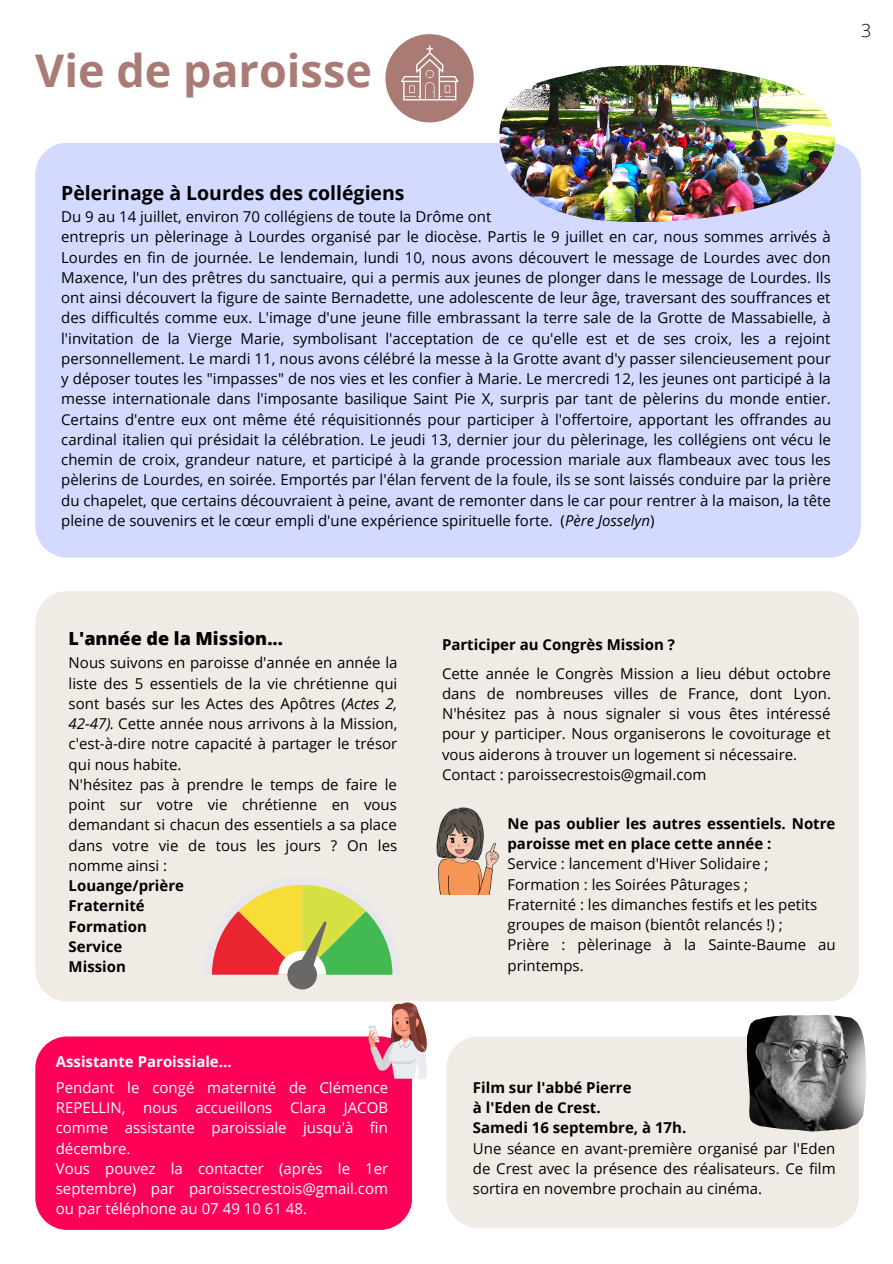
<style>
.page{position:relative;width:893px;height:1264px;background:#fff}
.page>*{position:absolute;margin:0;border:0;box-sizing:border-box;transform-origin:0 0}
.t1{font:700 45px "Open Sans";color:#aa7b74}
.t2{font:700 19.5px "Open Sans";color:#000}
.t3{font:800 18px "Open Sans";color:#000}
.t4{font:300 18px "Open Sans";color:#000}
.t5{font:15px/20.2px "Open Sans";color:#000;text-align:justify}
.t6{font:15px/20.2px "Open Sans";color:#fff;text-align:justify}
.t7{font:700 15px/20.2px "Open Sans";color:#000}
.t8{font:700 15px "Open Sans";color:#fff}
.s1{font-style:italic}
</style>
<div class="page">
<div style="left:385px;top:34px;width:88px;height:88px;background:#aa7b74;border-radius:50%"></div>
<div style="left:35px;top:143px;width:826px;height:414px;background:#d4daff;border-radius:32px"></div>
<svg style="left:401px;top:45px;width:57px;height:55px"></svg>
<div style="left:35px;top:591px;width:824px;height:410px;background:#f1ebe6;border-radius:32px"></div>
<div style="left:446px;top:1036px;width:413px;height:191px;background:#f1ebe6;border-radius:32px"></div>
<img style="left:746px;top:1014px;width:120px;height:117px">
<img style="left:499px;top:64px;width:337px;height:158px">
<img style="left:436px;top:807px;width:62px;height:87px">
<svg style="left:212px;top:884px;width:181px;height:106px"></svg>
<div style="left:35px;top:1036px;width:377px;height:193px;background:#ff0059;border-radius:32px"></div>
<svg style="left:368px;top:1002px;width:59px;height:76px"></svg>
<p class="t1" style="left:35px;top:39px;width:338px">Vie de paroisse</p>
<p class="t4" style="left:861px;top:18px;width:12px">3</p>
<p class="t2" style="left:61px;top:179px;width:345px">Pèlerinage à Lourdes des collégiens</p>
<p class="t5" style="left:61px;top:206px;width:431px">Du 9 au 14 juillet, environ 70 collégiens de toute la Drôme ont</p>
<p class="t5" style="left:61px;top:226px;width:771px">entrepris un pèlerinage à Lourdes organisé par le diocèse. Partis le 9 juillet en car, nous sommes arrivés à Lourdes en fin de journée. Le lendemain, lundi 10, nous avons découvert le message de Lourdes avec don Maxence, l'un des prêtres du sanctuaire, qui a permis aux jeunes de plonger dans le message de Lourdes. Ils ont ainsi découvert la figure de sainte Bernadette, une adolescente de leur âge, traversant des souffrances et des difficultés comme eux. L'image d'une jeune fille embrassant la terre sale de la Grotte de Massabielle, à l'invitation de la Vierge Marie, symbolisant l'acceptation de ce qu'elle est et de ses croix, les a rejoint personnellement. Le mardi 11, nous avons célébré la messe à la Grotte avant d'y passer silencieusement pour y déposer toutes les "impasses" de nos vies et les confier à Marie. Le mercredi 12, les jeunes ont participé à la messe internationale dans l'imposante basilique Saint Pie X, surpris par tant de pèlerins du monde entier.<br>Certains d'entre eux ont même été réquisitionnés pour participer à l'offertoire, apportant les offrandes au cardinal italien qui présidait la célébration. Le jeudi 13, dernier jour du pèlerinage, les collégiens ont vécu le chemin de croix, grandeur nature, et participé à la grande procession mariale aux flambeaux avec tous les pèlerins de Lourdes, en soirée. Emportés par l'élan fervent de la foule, ils se sont laissés conduire par la prière du chapelet, que certains découvraient à peine, avant de remonter dans le car pour rentrer à la maison, la tête pleine de souvenirs et le cœur empli d'une expérience spirituelle forte. (<span class="s1">Père Josselyn</span>)</p>
<p class="t3" style="left:69px;top:625px;width:216px">L'année de la Mission...</p>
<p class="t5" style="left:69px;top:652px;width:330px">Nous suivons en paroisse d'année en année la liste des 5 essentiels de la vie chrétienne qui sont basés sur les Actes des Apôtres (<span class="s1">Actes 2, 42-47).</span> Cette année nous arrivons à la Mission, c'est-à-dire notre capacité à partager le trésor qui nous habite.</p>
<p class="t5" style="left:69px;top:774px;width:330px">N'hésitez pas à prendre le temps de faire le point sur votre vie chrétienne en vous demandant si chacun des essentiels a sa place dans votre vie de tous les jours ? On les nomme ainsi :</p>
<p class="t7" style="left:69px;top:875px;width:117px">Louange/prière</p>
<p class="t7" style="left:69px;top:895px;width:77px">Fraternité</p>
<p class="t7" style="left:69px;top:915px;width:80px">Formation</p>
<p class="t7" style="left:69px;top:935px;width:55px">Service</p>
<p class="t7" style="left:69px;top:956px;width:59px">Mission</p>
<p class="t8" style="left:56px;top:1051px;width:177px">Assistante Paroissiale...</p>
<p class="t6" style="left:56px;top:1076px;width:334px">Pendant le congé maternité de Clémence REPELLIN, nous accueillons Clara JACOB comme assistante paroissiale jusqu'à fin décembre.</p>
<p class="t6" style="left:56px;top:1157px;width:334px">Vous pouvez la contacter (après le 1er septembre) par paroissecrestois@gmail.com ou par téléphone au 07 49 10 61 48.</p>
<p class="t7" style="left:442px;top:633px;width:234px">Participer au Congrès Mission ?</p>
<p class="t5" style="left:442px;top:662px;width:390px">Cette année le Congrès Mission a lieu début octobre dans de nombreuses villes de France, dont Lyon.<br>N'hésitez pas à nous signaler si vous êtes intéressé pour y participer. Nous organiserons le covoiturage et vous aiderons à trouver un logement si nécessaire.</p>
<p class="t5" style="left:442px;top:764px;width:266px">Contact : paroissecrestois@gmail.com</p>
<p class="t7" style="left:507px;top:813px;width:329px">Ne pas oublier les autres essentiels. Notre paroisse met en place cette année :</p>
<p class="t5" style="left:507px;top:853px;width:262px">Service : lancement d'Hiver Solidaire ;</p>
<p class="t5" style="left:507px;top:873px;width:242px">Formation : les Soirées Pâturages ;</p>
<p class="t5" style="left:507px;top:893px;width:311px">Fraternité : les dimanches festifs et les petits</p>
<p class="t5" style="left:507px;top:914px;width:277px">groupes de maison (bientôt relancés !) ;</p>
<p class="t5" style="left:507px;top:934px;width:330px">Prière : pèlerinage à la Sainte-Baume au printemps.</p>
<p class="t7" style="left:473px;top:1076px;width:160px">Film sur l'abbé Pierre</p>
<p class="t7" style="left:473px;top:1097px;width:129px">à l'Eden de Crest.</p>
<p class="t7" style="left:473px;top:1117px;width:215px">Samedi 16 septembre, à 17h.</p>
<p class="t5" style="left:473px;top:1137px;width:364px">Une séance en avant-première organisé par l'Eden de Crest avec la présence des réalisateurs. Ce film sortira en novembre prochain au cinéma.</p>
</div>
